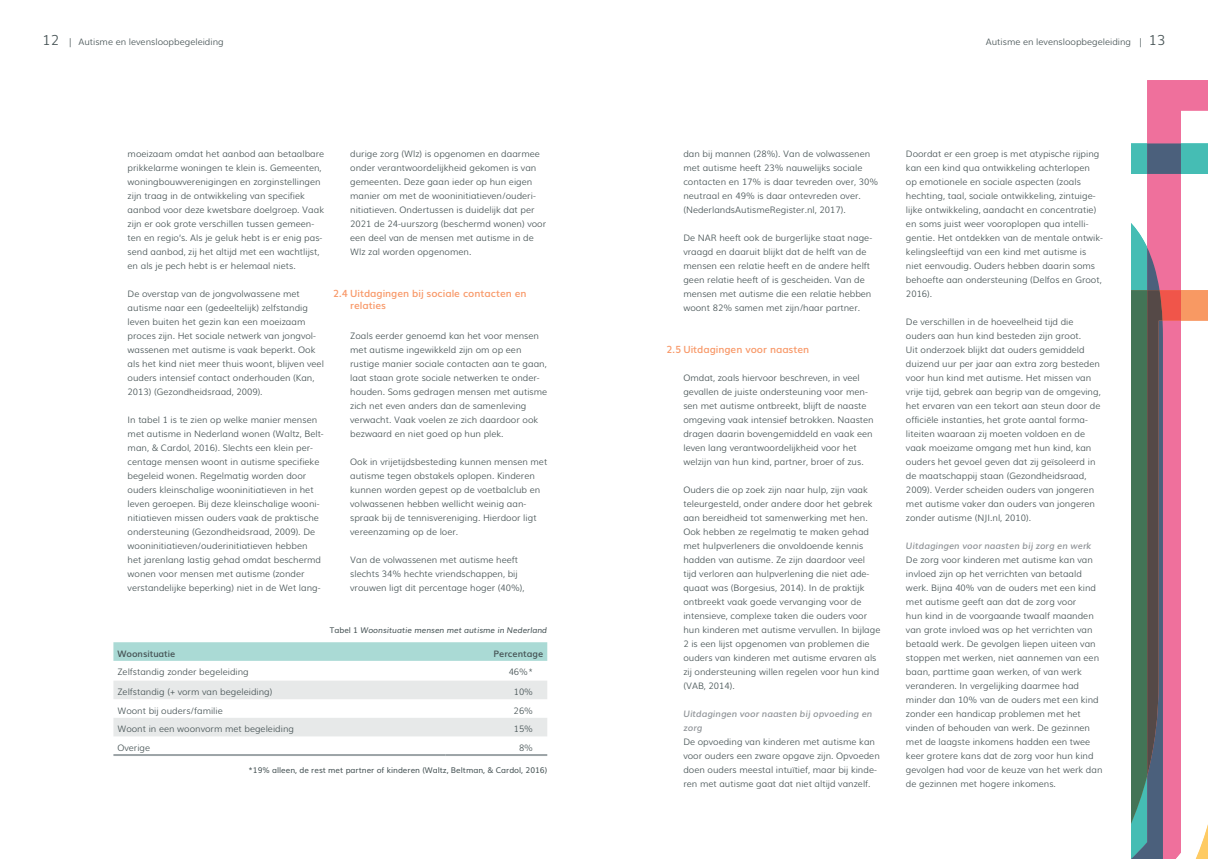
<style>
.page{position:relative;width:1208px;height:859px;background:#fff}
.page>*{position:absolute;margin:0;border:0;box-sizing:border-box;transform-origin:0 0}
.t1{font:600 10px/12px "Muli";color:#f89868}
.t2{font:300 9px/14px "Muli";color:#445153}
.t3{font:italic 600 9px/14px "Muli";color:#919599}
.t4{font:600 9px "Muli";color:#445153}
.t5{font:8px "Muli";color:#445153}
.t6{font:italic 8px "Muli";color:#445153}
.s1{font-size:14px}
.s2{font-style:normal}
</style>
<div class="page">
<svg style="left:113px;top:642px;width:434px;height:19px;background:#abdad5"></svg>
<svg style="left:113px;top:681px;width:434px;height:55px"></svg>
<hr style="left:113px;top:754px;width:332px;height:2px;background:#9ca4a7">
<hr style="left:445px;top:754px;width:102px;height:2px;background:#9ca4a7">
<svg style="left:1131px;top:80px;width:77px;height:147px"></svg>
<svg style="left:1147px;top:143px;width:61px;height:84px"></svg>
<svg style="left:1131px;top:227px;width:77px;height:632px"></svg>
<p class="t2" style="left:43px;top:34px;width:183px"><span class="s1">12</span> | Autisme en levensloopbegeleiding</p>
<p class="t2" style="left:985px;top:34px;width:181px">Autisme en levensloopbegeleiding | <span class="s1">13</span></p>
<p class="t2" style="left:128px;top:146px;width:198px">moeizaam omdat het aanbod aan betaalbare prikkelarme woningen te klein is. Gemeenten, woningbouwverenigingen en zorginstellingen zijn traag in de ontwikkeling van specifiek aanbod voor deze kwetsbare doelgroep. Vaak zijn er ook grote verschillen tussen gemeen&shy;ten en regio’s. Als je geluk hebt is er enig pas&shy;send aanbod, zij het altijd met een wachtlijst, en als je pech hebt is er helemaal niets.</p>
<p class="t2" style="left:128px;top:286px;width:198px">De overstap van de jongvolwassene met autisme naar een (gedeeltelijk) zelfstandig leven buiten het gezin kan een moeizaam proces zijn. Het sociale netwerk van jongvol&shy;wassenen met autisme is vaak beperkt. Ook als het kind niet meer thuis woont, blijven veel ouders intensief contact onderhouden (Kan, 2013) (Gezondheidsraad, 2009).</p>
<p class="t2" style="left:128px;top:412px;width:198px">In tabel 1 is te zien op welke manier mensen met autisme in Nederland wonen (Waltz, Belt&shy;man, &amp; Cardol, 2016). Slechts een klein per&shy;centage mensen woont in autisme specifieke begeleid wonen. Regelmatig worden door ouders kleinschalige wooninitiatieven in het leven geroepen. Bij deze kleinschalige wooni&shy;nitiatieven missen ouders vaak de praktische ondersteuning (Gezondheidsraad, 2009). De wooninitiatieven/ouderinitiatieven hebben<br>het jarenlang lastig gehad omdat beschermd wonen voor mensen met autisme (zonder verstandelijke beperking) niet in de Wet lang-</p>
<p class="t2" style="left:350px;top:146px;width:197px">durige zorg (Wlz) is opgenomen en daarmee onder verantwoordelijkheid gekomen is van gemeenten. Deze gaan ieder op hun eigen manier om met de wooninitiatieven/ouderi&shy;nitiatieven. Ondertussen is duidelijk dat per 2021 de 24-uurszorg (beschermd wonen) voor een deel van de mensen met autisme in de Wlz zal worden opgenomen.</p>
<p class="t1" style="left:350px;top:286px;width:178px;text-indent:-17px">2.4 Uitdagingen bij sociale contacten en relaties</p>
<p class="t2" style="left:350px;top:328px;width:199px">Zoals eerder genoemd kan het voor mensen met autisme ingewikkeld zijn om op een rustige manier sociale contacten aan te gaan, laat staan grote sociale netwerken te onder&shy;houden. Soms gedragen mensen met autisme zich net even anders dan de samenleving verwacht. Vaak voelen ze zich daardoor ook bezwaard en niet goed op hun plek.</p>
<p class="t2" style="left:350px;top:454px;width:199px">Ook in vrijetijdsbesteding kunnen mensen met autisme tegen obstakels oplopen. Kinderen kunnen worden gepest op de voetbalclub en volwassenen hebben wellicht weinig aan&shy;spraak bij de tennisvereniging. Hierdoor ligt vereenzaming op de loer.</p>
<p class="t2" style="left:350px;top:552px;width:176px">Van de volwassenen met autisme heeft slechts 34% hechte vriendschappen, bij vrouwen ligt dit percentage hoger (40%),</p>
<p class="t6" style="left:330px;top:623px;width:219px"><span class="s2">Tabel 1</span> Woonsituatie mensen met autisme in Nederland</p>
<p class="t4" style="left:117px;top:646px;width:59px">Woonsituatie</p>
<p class="t4" style="left:493px;top:646px;width:51px">Percentage</p>
<p class="t2" style="left:117px;top:664px;width:133px">Zelfstandig zonder begeleiding</p>
<p class="t2" style="left:508px;top:664px;width:26px">46%*</p>
<p class="t2" style="left:117px;top:684px;width:156px">Zelfstandig (+ vorm van begeleiding)</p>
<p class="t2" style="left:514px;top:684px;width:21px">10%</p>
<p class="t2" style="left:117px;top:703px;width:107px">Woont bij ouders/familie</p>
<p class="t2" style="left:513px;top:703px;width:21px">26%</p>
<p class="t2" style="left:117px;top:721px;width:178px">Woont in een woonvorm met begeleiding</p>
<p class="t2" style="left:514px;top:721px;width:21px">15%</p>
<p class="t2" style="left:117px;top:740px;width:34px">Overige</p>
<p class="t2" style="left:519px;top:740px;width:16px">8%</p>
<p class="t5" style="left:249px;top:763px;width:300px">*19% alleen, de rest met partner of kinderen (Waltz, Beltman, &amp; Cardol, 2016)</p>
<p class="t2" style="left:683px;top:146px;width:196px">dan bij mannen (28%). Van de volwassenen met autisme heeft 23% nauwelijks sociale contacten en 17% is daar tevreden over, 30% neutraal en 49% is daar ontevreden over. (NederlandsAutismeRegister.nl, 2017).</p>
<p class="t2" style="left:683px;top:230px;width:190px">De NAR heeft ook de burgerlijke staat nage&shy;vraagd en daaruit blijkt dat de helft van de mensen een relatie heeft en de andere helft geen relatie heeft of is gescheiden. Van de mensen met autisme die een relatie hebben woont 82% samen met zijn/haar partner.</p>
<p class="t1" style="left:666px;top:342px;width:144px">2.5 Uitdagingen voor naasten</p>
<p class="t2" style="left:683px;top:370px;width:192px">Omdat, zoals hiervoor beschreven, in veel gevallen de juiste ondersteuning voor men&shy;sen met autisme ontbreekt, blijft de naaste omgeving vaak intensief betrokken. Naasten dragen daarin bovengemiddeld en vaak een leven lang verantwoordelijkheid voor het welzijn van hun kind, partner, broer of zus.</p>
<p class="t2" style="left:683px;top:482px;width:199px">Ouders die op zoek zijn naar hulp, zijn vaak teleurgesteld, onder andere door het gebrek aan bereidheid tot samenwerking met hen.<br>Ook hebben ze regelmatig te maken gehad met hulpverleners die onvoldoende kennis hadden van autisme. Ze zijn daardoor veel tijd verloren aan hulpverlening die niet ade&shy;quaat was (Borgesius, 2014). In de praktijk ontbreekt vaak goede vervanging voor de intensieve, complexe taken die ouders voor hun kinderen met autisme vervullen. In bijlage 2 is een lijst opgenomen van problemen die ouders van kinderen met autisme ervaren als zij ondersteuning willen regelen voor hun kind (VAB, 2014).</p>
<p class="t3" style="left:683px;top:706px;width:190px">Uitdagingen voor naasten bij opvoeding en zorg</p>
<p class="t2" style="left:683px;top:734px;width:198px">De opvoeding van kinderen met autisme kan voor ouders een zware opgave zijn. Opvoeden doen ouders meestal intuïtief, maar bij kinde&shy;ren met autisme gaat dat niet altijd vanzelf.</p>
<p class="t2" style="left:906px;top:146px;width:199px">Doordat er een groep is met atypische rijping kan een kind qua ontwikkeling achterlopen op emotionele en sociale aspecten (zoals hechting, taal, sociale ontwikkeling, zintuige&shy;lijke ontwikkeling, aandacht en concentratie) en soms juist weer vooroplopen qua intelli&shy;gentie. Het ontdekken van de mentale ontwik&shy;kelingsleeftijd van een kind met autisme is niet eenvoudig. Ouders hebben daarin soms behoefte aan ondersteuning (Delfos en Groot, 2016).</p>
<p class="t2" style="left:906px;top:314px;width:196px">De verschillen in de hoeveelheid tijd die ouders aan hun kind besteden zijn groot.<br>Uit onderzoek blijkt dat ouders gemiddeld duizend uur per jaar aan extra zorg besteden voor hun kind met autisme. Het missen van vrije tijd, gebrek aan begrip van de omgeving, het ervaren van een tekort aan steun door de officiële instanties, het grote aantal forma&shy;liteiten waaraan zij moeten voldoen en de vaak moeizame omgang met hun kind, kan ouders het gevoel geven dat zij geïsoleerd in de maatschappij staan (Gezondheidsraad, 2009). Verder scheiden ouders van jongeren met autisme vaker dan ouders van jongeren zonder autisme (NJI.nl, 2010).</p>
<p class="t3" style="left:906px;top:538px;width:187px">Uitdagingen voor naasten bij zorg en werk</p>
<p class="t2" style="left:906px;top:552px;width:198px">De zorg voor kinderen met autisme kan van invloed zijn op het verrichten van betaald werk. Bijna 40% van de ouders met een kind met autisme geeft aan dat de zorg voor<br>hun kind in de voorgaande twaalf maanden van grote invloed was op het verrichten van betaald werk. De gevolgen liepen uiteen van stoppen met werken, niet aannemen van een baan, parttime gaan werken, of van werk veranderen. In vergelijking daarmee had minder dan 10% van de ouders met een kind zonder een handicap problemen met het vinden of behouden van werk. De gezinnen met de laagste inkomens hadden een twee keer grotere kans dat de zorg voor hun kind gevolgen had voor de keuze van het werk dan de gezinnen met hogere inkomens.</p>
</div>
